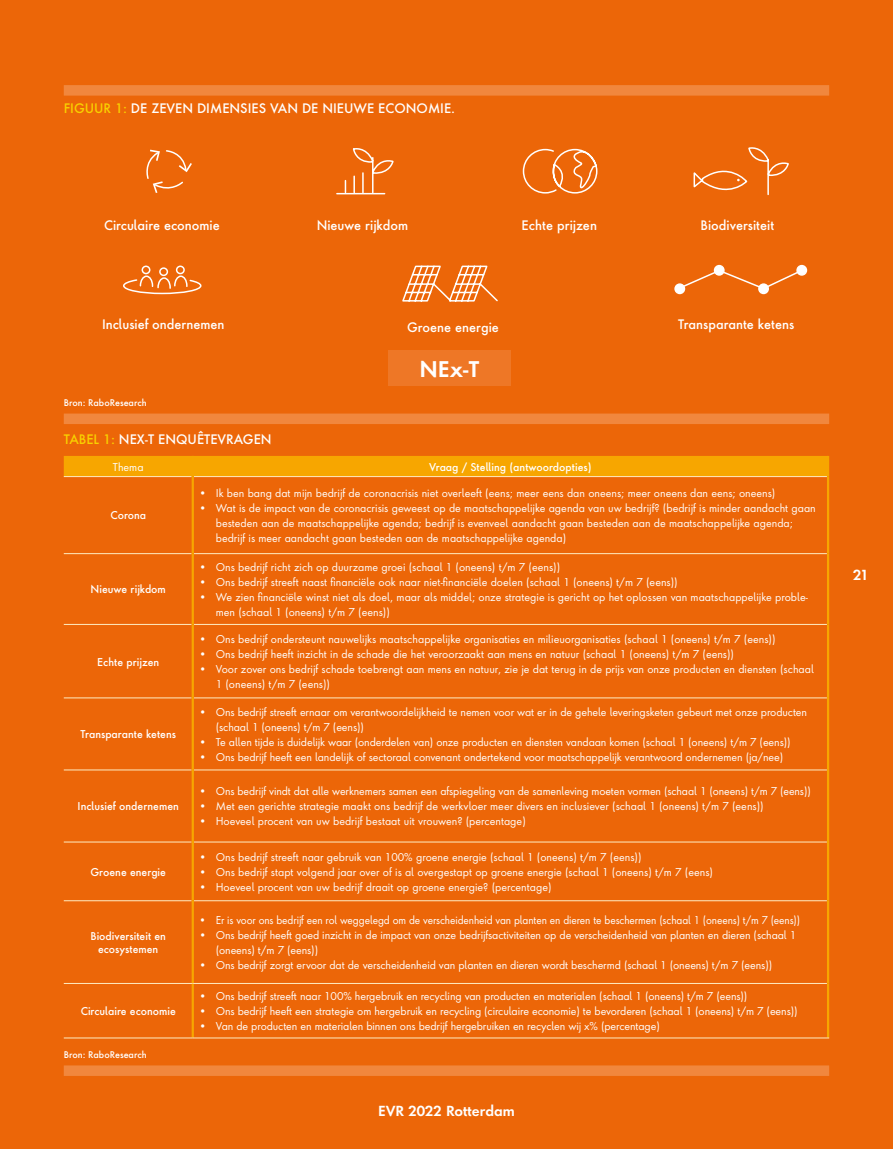
<style>
.page{position:relative;width:893px;height:1149px;background:#fff}
.page>*{position:absolute;margin:0;border:0;box-sizing:border-box;transform-origin:0 0}
.t1{font:600 21px "Futura Next";color:#fff}
.t2{font:600 13.5px "Futura Next";color:#fff}
.t3{font:500 12.75px "Futura Next";color:#fff}
.t4{font:10.5px/15px "Futura Next";color:#fff}
.t5{font:500 10.5px/12.6px "Futura Next";color:#fff;text-align:center}
.t6{font:10.5px "Futura Next";color:#fff;scale:.95 1}
.t7{font:500 9px "Futura Next";color:#fff}
.s1{color:#f8d100}
</style>
<div class="page">
<div style="left:0;top:0;width:893px;height:1148px;background:#ec6608"></div>
<div style="left:64px;top:85px;width:765px;height:11px;background:#f1873d"></div>
<div style="left:64px;top:1065px;width:765px;height:10px;background:#f1873d"></div>
<div style="left:64px;top:413px;width:765px;height:11px;background:#f1873d"></div>
<div style="left:388px;top:350px;width:123px;height:36px;background:#ee7726"></div>
<svg style="left:146px;top:149px;width:46px;height:44px"></svg>
<div style="left:64px;top:456px;width:763px;height:20px;background:#f7a600"></div>
<hr style="left:64px;top:476px;width:128px;height:1px;background:#ffecc2">
<hr style="left:194px;top:476px;width:633px;height:1px;background:#ffecc2">
<hr style="left:64px;top:553px;width:128px;height:1px;background:#ffecc2">
<hr style="left:194px;top:553px;width:633px;height:1px;background:#ffecc2">
<hr style="left:64px;top:624px;width:128px;height:1px;background:#ffecc2">
<hr style="left:194px;top:624px;width:633px;height:1px;background:#ffecc2">
<hr style="left:64px;top:697px;width:128px;height:1px;background:#ffecc2">
<hr style="left:194px;top:697px;width:633px;height:1px;background:#ffecc2">
<hr style="left:64px;top:769px;width:128px;height:1px;background:#ffecc2">
<hr style="left:194px;top:769px;width:633px;height:1px;background:#ffecc2">
<hr style="left:64px;top:841px;width:128px;height:1px;background:#ffecc2">
<hr style="left:194px;top:841px;width:633px;height:1px;background:#ffecc2">
<hr style="left:64px;top:900px;width:128px;height:1px;background:#ffecc2">
<hr style="left:194px;top:900px;width:633px;height:1px;background:#ffecc2">
<hr style="left:192px;top:456px;width:2px;height:20px;background:#f7a600">
<hr style="left:827px;top:456px;width:2px;height:20px;background:#f7a600">
<hr style="left:192px;top:476px;width:2px;height:77px;background:#f7a600">
<hr style="left:827px;top:476px;width:2px;height:77px;background:#f7a600">
<hr style="left:192px;top:553px;width:2px;height:71px;background:#f7a600">
<hr style="left:827px;top:553px;width:2px;height:71px;background:#f7a600">
<hr style="left:192px;top:624px;width:2px;height:73px;background:#f7a600">
<hr style="left:827px;top:624px;width:2px;height:73px;background:#f7a600">
<hr style="left:192px;top:697px;width:2px;height:72px;background:#f7a600">
<hr style="left:827px;top:697px;width:2px;height:72px;background:#f7a600">
<hr style="left:192px;top:769px;width:2px;height:72px;background:#f7a600">
<hr style="left:827px;top:769px;width:2px;height:72px;background:#f7a600">
<hr style="left:192px;top:841px;width:2px;height:59px;background:#f7a600">
<hr style="left:827px;top:841px;width:2px;height:59px;background:#f7a600">
<hr style="left:192px;top:900px;width:2px;height:82px;background:#f7a600">
<hr style="left:827px;top:900px;width:2px;height:83px;background:#f7a600">
<hr style="left:64px;top:982px;width:129px;height:1px;background:#ffecc2">
<hr style="left:193px;top:982px;width:634px;height:1px;background:#ffecc2">
<hr style="left:192px;top:983px;width:2px;height:54px;background:#f7a600">
<hr style="left:827px;top:983px;width:2px;height:54px;background:#f7a600">
<hr style="left:64px;top:1037px;width:129px;height:1px;background:#ffecc2">
<hr style="left:193px;top:1037px;width:636px;height:1px;background:#ffecc2">
<svg style="left:336px;top:148px;width:58px;height:47px"></svg>
<svg style="left:522px;top:148px;width:76px;height:46px"></svg>
<svg style="left:693px;top:147px;width:96px;height:49px"></svg>
<svg style="left:683px;top:269px;width:120px;height:21px"></svg>
<div style="left:675px;top:284px;width:9px;height:9px;background:#fff;border-radius:50%"></div>
<div style="left:674px;top:283px;width:11px;height:11px;border:2px solid #fff;border-radius:50%"></div>
<div style="left:714px;top:265px;width:10px;height:10px;background:#fff;border-radius:50%"></div>
<div style="left:714px;top:265px;width:11px;height:10px;border:2px solid #fff;border-radius:50%"></div>
<div style="left:759px;top:284px;width:9px;height:9px;background:#fff;border-radius:50%"></div>
<div style="left:758px;top:283px;width:11px;height:11px;border:2px solid #fff;border-radius:50%"></div>
<div style="left:797px;top:265px;width:9px;height:10px;background:#fff;border-radius:50%"></div>
<div style="left:796px;top:265px;width:11px;height:10px;border:2px solid #fff;border-radius:50%"></div>
<svg style="left:402px;top:265px;width:96px;height:37px"></svg>
<svg style="left:123px;top:265px;width:79px;height:30px"></svg>
<p class="t3" style="left:64px;top:99px;width:393px"><span class="s1">FIGUUR 1:</span> DE ZEVEN DIMENSIES VAN DE NIEUWE ECONOMIE.</p>
<p class="t3" style="left:104px;top:216px;width:117px">Circulaire economie</p>
<p class="t3" style="left:317px;top:216px;width:93px">Nieuwe rijkdom</p>
<p class="t3" style="left:522px;top:216px;width:77px">Echte prijzen</p>
<p class="t3" style="left:700px;top:216px;width:75px">Biodiversiteit</p>
<p class="t3" style="left:102px;top:315px;width:124px">Inclusief ondernemen</p>
<p class="t3" style="left:407px;top:319px;width:93px">Groene energie</p>
<p class="t3" style="left:678px;top:316px;width:118px">Transparante ketens</p>
<p class="t7" style="left:64px;top:396px;width:85px">Bron: RaboResearch</p>
<h1 class="t1" style="left:419px;top:355px;width:61px">NEx-T</h1>
<p class="t3" style="left:64px;top:431px;width:209px"><span class="s1">TABEL 1:</span> NEX-T ENQUÊTEVRAGEN</p>
<p class="t4" style="left:113px;top:458px;width:32px">Thema</p>
<p class="t5" style="left:429px;top:460px;width:164px">Vraag / Stelling (antwoordopties)</p>
<p class="t5" style="left:110px;top:509px;width:37px">Corona</p>
<p class="t4" style="left:199px;top:485px;width:578px">• Ik ben bang dat mijn bedrijf de coronacrisis niet overleeft (eens; meer eens dan oneens; meer oneens dan eens; oneens)</p>
<p class="t4" style="left:216px;top:500px;width:602px;text-indent:-17px">• Wat is de impact van de coronacrisis geweest op de maatschappelijke agenda van uw bedrijf? (bedrijf is minder aandacht gaan besteden aan de maatschappelijke agenda; bedrijf is evenveel aandacht gaan besteden aan de maatschappelijke agenda; bedrijf is meer aandacht gaan besteden aan de maatschappelijke agenda)</p>
<p class="t5" style="left:91px;top:583px;width:77px">Nieuwe rijkdom</p>
<p class="t5" style="left:97px;top:655px;width:64px">Echte prijzen</p>
<p class="t5" style="left:80px;top:727px;width:97px">Transparante ketens</p>
<p class="t5" style="left:78px;top:799px;width:103px">Inclusief ondernemen</p>
<p class="t5" style="left:90px;top:865px;width:77px">Groene energie</p>
<p class="t5" style="left:90px;top:929px;width:77px">Biodiversiteit en ecosystemen</p>
<p class="t5" style="left:81px;top:1004px;width:97px">Circulaire economie</p>
<p class="t7" style="left:64px;top:1048px;width:85px">Bron: RaboResearch</p>
<p class="t4" style="left:199px;top:558px;width:363px">• Ons bedrijf richt zich op duurzame groei (schaal 1 (oneens) t/m 7 (eens))</p>
<p class="t4" style="left:199px;top:573px;width:480px">• Ons bedrijf streeft naast financiële ook naar niet-financiële doelen (schaal 1 (oneens) t/m 7 (eens))</p>
<p class="t4" style="left:216px;top:588px;width:594px;text-indent:-17px">• We zien financiële winst niet als doel, maar als middel; onze strategie is gericht op het oplossen van maatschappelijke proble&shy;men (schaal 1 (oneens) t/m 7 (eens))</p>
<p class="t4" style="left:199px;top:631px;width:578px">• Ons bedrijf ondersteunt nauwelijks maatschappelijke organisaties en milieuorganisaties (schaal 1 (oneens) t/m 7 (eens))</p>
<p class="t4" style="left:199px;top:646px;width:537px">• Ons bedrijf heeft inzicht in de schade die het veroorzaakt aan mens en natuur (schaal 1 (oneens) t/m 7 (eens))</p>
<p class="t4" style="left:216px;top:661px;width:600px;text-indent:-17px">• Voor zover ons bedrijf schade toebrengt aan mens en natuur, zie je dat terug in de prijs van onze producten en diensten (schaal<br>1 (oneens) t/m 7 (eens))</p>
<p class="t4" style="left:216px;top:703px;width:593px;text-indent:-17px">• Ons bedrijf streeft ernaar om verantwoordelijkheid te nemen voor wat er in de gehele leveringsketen gebeurt met onze producten (schaal 1 (oneens) t/m 7 (eens))</p>
<p class="t4" style="left:199px;top:733px;width:593px">• Te allen tijde is duidelijk waar (onderdelen van) onze producten en diensten vandaan komen (schaal 1 (oneens) t/m 7 (eens))</p>
<p class="t4" style="left:199px;top:748px;width:586px">• Ons bedrijf heeft een landelijk of sectoraal convenant ondertekend voor maatschappelijk verantwoord ondernemen (ja/nee)</p>
<p class="t4" style="left:199px;top:783px;width:613px">• Ons bedrijf vindt dat alle werknemers samen een afspiegeling van de samenleving moeten vormen (schaal 1 (oneens) t/m 7 (eens))</p>
<p class="t4" style="left:199px;top:798px;width:566px">• Met een gerichte strategie maakt ons bedrijf de werkvloer meer divers en inclusiever (schaal 1 (oneens) t/m 7 (eens))</p>
<p class="t4" style="left:199px;top:813px;width:329px">• Hoeveel procent van uw bedrijf bestaat uit vrouwen? (percentage)</p>
<p class="t4" style="left:199px;top:848px;width:444px">• Ons bedrijf streeft naar gebruik van 100% groene energie (schaal 1 (oneens) t/m 7 (eens))</p>
<p class="t4" style="left:199px;top:863px;width:516px">• Ons bedrijf stapt volgend jaar over of is al overgestapt op groene energie (schaal 1 (oneens) t/m 7 (eens)</p>
<p class="t4" style="left:199px;top:878px;width:354px">• Hoeveel procent van uw bedrijf draait op groene energie? (percentage)</p>
<p class="t6" style="left:199px;top:911px;width:634px">• Er is voor ons bedrijf een rol weggelegd om de verscheidenheid van planten en dieren te beschermen (schaal 1 (oneens) t/m 7 (eens))</p>
<p class="t4" style="left:216px;top:926px;width:582px;text-indent:-17px">• Ons bedrijf heeft goed inzicht in de impact van onze bedrijfsactiviteiten op de verscheidenheid van planten en dieren (schaal 1 (oneens) t/m 7 (eens))</p>
<p class="t4" style="left:199px;top:956px;width:575px">• Ons bedrijf zorgt ervoor dat de verscheidenheid van planten en dieren wordt beschermd (schaal 1 (oneens) t/m 7 (eens))</p>
<p class="t4" style="left:199px;top:987px;width:550px">• Ons bedrijf streeft naar 100% hergebruik en recycling van producten en materialen (schaal 1 (oneens) t/m 7 (eens))</p>
<p class="t4" style="left:199px;top:1002px;width:600px">• Ons bedrijf heeft een strategie om hergebruik en recycling (circulaire economie) te bevorderen (schaal 1 (oneens) t/m 7 (eens))</p>
<p class="t4" style="left:199px;top:1017px;width:463px">• Van de producten en materialen binnen ons bedrijf hergebruiken en recyclen wij x% (percentage)</p>
<p class="t2" style="left:378px;top:1101px;width:138px">EVR 2022 Rotterdam</p>
<p class="t2" style="left:853px;top:565px;width:17px">21</p>
</div>
